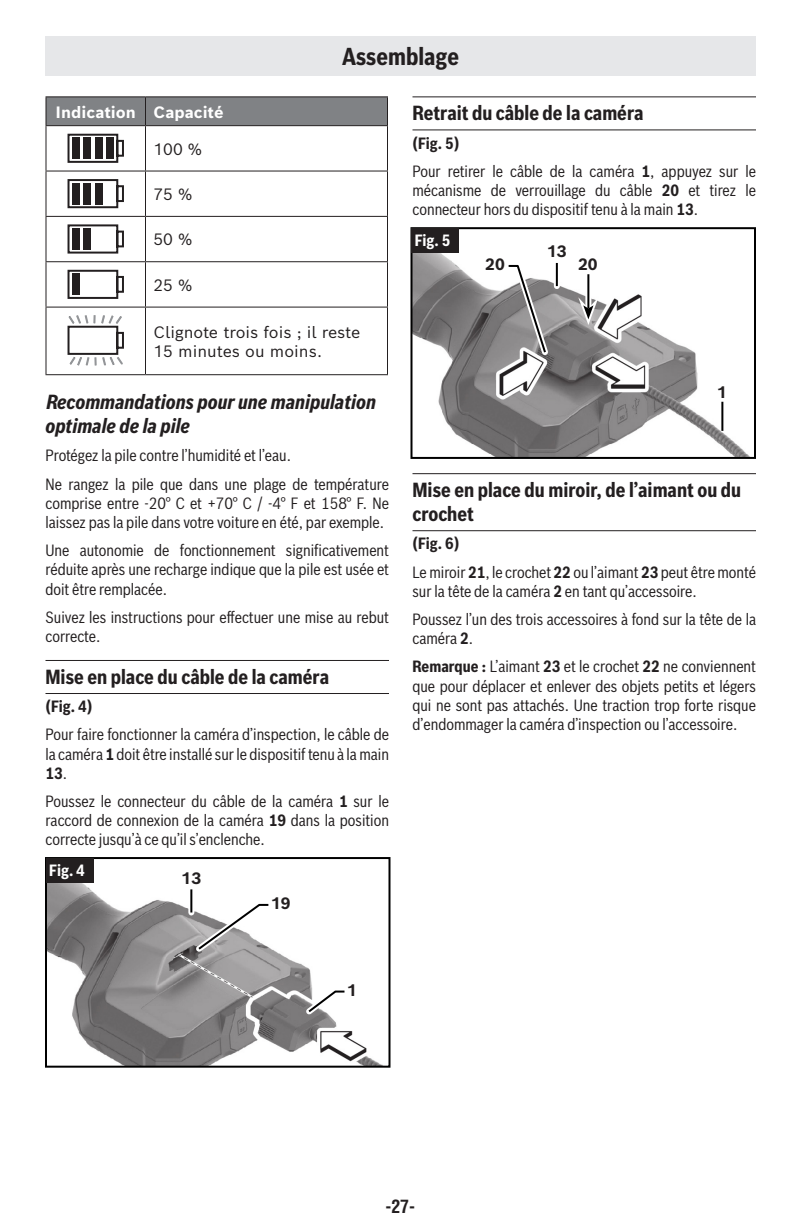
<style>
.page{position:relative;width:792px;height:1224px;background:#fff}
.page>*{position:absolute;margin:0;border:0;box-sizing:border-box;transform-origin:0 0}
.Chapter_Heading__no{font:700 24px "Bosch Sans Cond";color:#231f20}
.Section_Heading__TOC{font:700 20px/24px "Bosch Sans Cond";color:#231f20}
.Subsection_heading_F{font:italic 700 20px/24px "Bosch Sans Cond";color:#231f20}
.t1{font:700 condensed 18px "Helvetica LT Std";color:#231f20}
.body_text_FR-SP{font:16px/19.2px "Bosch Sans Cond";color:#231f20;text-align:justify}
.table_entry{font:16px/19.2px "Bosch Sans";color:#231f20}
.body_text_FR-SP-2{font:700 16px "Bosch Sans Cond";letter-spacing:-.005em;color:#231f20}
.table_entry-2{font:700 16px "Bosch Sans";color:#fff}
.figure_label{font:700 16px "Bosch Sans";color:#231f20}
.t2{font:700 16px "Bosch Sans Cond";letter-spacing:-.005em;color:#fff}
.s1{font-weight:700}
</style>
<div class="page">
<div style="left:45px;top:36px;width:711px;height:39px;background:#e6e7e9"></div>
<hr style="left:46px;top:660px;width:343px;height:1px;background:#231f20">
<hr style="left:46px;top:693px;width:343px;height:1px;background:#231f20">
<hr style="left:46px;top:96px;width:100px;height:1px;background:#231f20">
<hr style="left:146px;top:96px;width:242px;height:1px;background:#231f20">
<div style="left:46px;top:97px;width:342px;height:28px;background:#808285"></div>
<hr style="left:46px;top:125px;width:100px;height:1px;background:#231f20">
<hr style="left:46px;top:126px;width:1px;height:45px;background:#231f20">
<hr style="left:146px;top:125px;width:242px;height:1px;background:#231f20">
<hr style="left:145px;top:126px;width:1px;height:45px;background:#231f20">
<hr style="left:387px;top:126px;width:1px;height:45px;background:#231f20">
<hr style="left:46px;top:171px;width:100px;height:1px;background:#231f20">
<hr style="left:46px;top:172px;width:1px;height:44px;background:#231f20">
<hr style="left:146px;top:171px;width:242px;height:1px;background:#231f20">
<hr style="left:145px;top:172px;width:1px;height:44px;background:#231f20">
<hr style="left:387px;top:172px;width:1px;height:44px;background:#231f20">
<hr style="left:46px;top:216px;width:100px;height:1px;background:#231f20">
<hr style="left:46px;top:217px;width:1px;height:44px;background:#231f20">
<hr style="left:146px;top:216px;width:242px;height:1px;background:#231f20">
<hr style="left:145px;top:217px;width:1px;height:44px;background:#231f20">
<hr style="left:387px;top:217px;width:1px;height:44px;background:#231f20">
<hr style="left:46px;top:261px;width:100px;height:1px;background:#231f20">
<hr style="left:46px;top:262px;width:1px;height:45px;background:#231f20">
<hr style="left:146px;top:261px;width:242px;height:1px;background:#231f20">
<hr style="left:145px;top:262px;width:1px;height:45px;background:#231f20">
<hr style="left:387px;top:262px;width:1px;height:45px;background:#231f20">
<hr style="left:46px;top:307px;width:100px;height:1px;background:#231f20">
<hr style="left:46px;top:308px;width:1px;height:66px;background:#231f20">
<hr style="left:146px;top:307px;width:242px;height:1px;background:#231f20">
<hr style="left:145px;top:308px;width:1px;height:66px;background:#231f20">
<hr style="left:387px;top:308px;width:1px;height:66px;background:#231f20">
<hr style="left:46px;top:374px;width:100px;height:1px;background:#231f20">
<hr style="left:146px;top:374px;width:242px;height:1px;background:#231f20">
<svg style="left:68px;top:134px;width:56px;height:29px"></svg>
<svg style="left:68px;top:179px;width:56px;height:29px"></svg>
<svg style="left:68px;top:224px;width:56px;height:30px"></svg>
<svg style="left:68px;top:270px;width:56px;height:29px"></svg>
<svg style="left:68px;top:315px;width:56px;height:51px"></svg>
<hr style="left:412px;top:96px;width:344px;height:1px;background:#231f20">
<hr style="left:412px;top:129px;width:344px;height:1px;background:#231f20">
<hr style="left:412px;top:473px;width:344px;height:1px;background:#231f20">
<hr style="left:412px;top:530px;width:344px;height:1px;background:#231f20">
<img style="left:48px;top:882px;width:335px;height:183px">
<div style="left:45px;top:857px;width:345px;height:211px;border:2px solid #000"></div>
<svg style="left:301px;top:986px;width:49px;height:34px"></svg>
<svg style="left:191px;top:899px;width:83px;height:58px"></svg>
<svg style="left:188px;top:889px;width:6px;height:24px"></svg>
<hr style="left:190px;top:889px;width:2px;height:24px;background:#000">
<div style="left:46px;top:858px;width:48px;height:24px;background:#231f20"></div>
<img style="left:413px;top:252px;width:336px;height:204px">
<div style="left:410px;top:227px;width:346px;height:232px;border:2px solid #000"></div>
<svg style="left:585px;top:274px;width:6px;height:23px"></svg>
<hr style="left:587px;top:274px;width:2px;height:34px;background:#000">
<svg style="left:578px;top:297px;width:21px;height:28px"></svg>
<hr style="left:721px;top:402px;width:2px;height:29px;background:#000">
<svg style="left:503px;top:260px;width:50px;height:100px"></svg>
<svg style="left:554px;top:263px;width:6px;height:23px"></svg>
<hr style="left:556px;top:263px;width:2px;height:23px;background:#000">
<div style="left:412px;top:228px;width:47px;height:24px;background:#231f20"></div>
<p class="Chapter_Heading__no" style="left:342px;top:38px;width:118px">Assemblage</p>
<p class="table_entry-2" style="left:56px;top:98px;width:82px">Indication</p>
<p class="table_entry-2" style="left:154px;top:98px;width:71px">Capacité</p>
<p class="table_entry" style="left:154px;top:138px;width:50px">100 %</p>
<p class="table_entry" style="left:154px;top:183px;width:40px">75 %</p>
<p class="table_entry" style="left:154px;top:229px;width:40px">50 %</p>
<p class="table_entry" style="left:154px;top:274px;width:40px">25 %</p>
<p class="table_entry" style="left:154px;top:321px;width:208px">Clignote trois fois ; il reste<br>15 minutes ou moins.</p>
<p class="Subsection_heading_F" style="left:46px;top:389px;width:332px">Recommandations pour une manipulation optimale de la pile</p>
<p class="body_text_FR-SP" style="left:46px;top:445px;width:247px">Protégez la pile contre l’humidité et l’eau.</p>
<p class="body_text_FR-SP" style="left:46px;top:473px;width:345px">Ne rangez la pile que dans une plage de température comprise entre -20° C et +70° C / -4° F et 158° F. Ne laissez pas la pile dans votre voiture en été, par exemple.</p>
<p class="body_text_FR-SP" style="left:46px;top:540px;width:345px">Une autonomie de fonctionnement significativement réduite après une recharge indique que la pile est usée et doit être remplacée.</p>
<p class="body_text_FR-SP" style="left:46px;top:606px;width:345px">Suivez les instructions pour effectuer une mise au rebut correcte.</p>
<p class="Section_Heading__TOC" style="left:46px;top:664px;width:285px">Mise en place du câble de la caméra</p>
<p class="body_text_FR-SP-2" style="left:46px;top:695px;width:49px">(Fig. 4)</p>
<p class="body_text_FR-SP" style="left:46px;top:724px;width:345px">Pour faire fonctionner la caméra d’inspection, le câble de la caméra <span class="s1">1</span> doit être installé sur le dispositif tenu à la main <span class="s1">13</span>.</p>
<p class="body_text_FR-SP" style="left:46px;top:790px;width:345px">Poussez le connecteur du câble de la caméra <span class="s1">1</span> sur le raccord de connexion de la caméra <span class="s1">19</span> dans la position correcte jusqu’à ce qu’il s’enclenche.</p>
<p class="t2" style="left:49px;top:858px;width:37px">Fig. 4</p>
<p class="figure_label" style="left:182px;top:865px;width:21px">13</p>
<p class="figure_label" style="left:271px;top:890px;width:21px">19</p>
<p class="Section_Heading__TOC" style="left:412px;top:100px;width:233px">Retrait du câble de la caméra</p>
<p class="body_text_FR-SP-2" style="left:412px;top:131px;width:49px">(Fig. 5)</p>
<p class="body_text_FR-SP" style="left:412px;top:160px;width:345px">Pour retirer le câble de la caméra <span class="s1">1</span>, appuyez sur le mécanisme de verrouillage du câble <span class="s1">20</span> et tirez le connecteur hors du dispositif tenu à la main <span class="s1">13</span>.</p>
<p class="t2" style="left:415px;top:229px;width:37px">Fig. 5</p>
<p class="figure_label" style="left:547px;top:238px;width:21px">13</p>
<p class="figure_label" style="left:485px;top:251px;width:21px">20</p>
<p class="figure_label" style="left:578px;top:251px;width:21px">20</p>
<p class="figure_label" style="left:717px;top:379px;width:11px">1</p>
<p class="Section_Heading__TOC" style="left:412px;top:477px;width:330px">Mise en place du miroir, de l’aimant ou du crochet</p>
<p class="body_text_FR-SP-2" style="left:412px;top:532px;width:49px">(Fig. 6)</p>
<p class="body_text_FR-SP" style="left:412px;top:561px;width:345px">Le miroir <span class="s1">21</span>, le crochet <span class="s1">22</span> ou l’aimant <span class="s1">23</span> peut être monté sur la tête de la caméra <span class="s1">2</span> en tant qu’accessoire.</p>
<p class="body_text_FR-SP" style="left:412px;top:608px;width:345px">Poussez l’un des trois accessoires à fond sur la tête de la caméra <span class="s1">2</span>.</p>
<p class="body_text_FR-SP" style="left:412px;top:656px;width:345px"><span class="s1">Remarque :</span> L’aimant <span class="s1">23</span> et le crochet <span class="s1">22</span> ne conviennent que pour déplacer et enlever des objets petits et légers qui ne sont pas attachés. Une traction trop forte risque d’endommager la caméra d’inspection ou l’accessoire.</p>
<p class="figure_label" style="left:347px;top:976px;width:11px">1</p>
<p class="t1" style="left:385px;top:1195px;width:31px">-27-</p>
</div>
